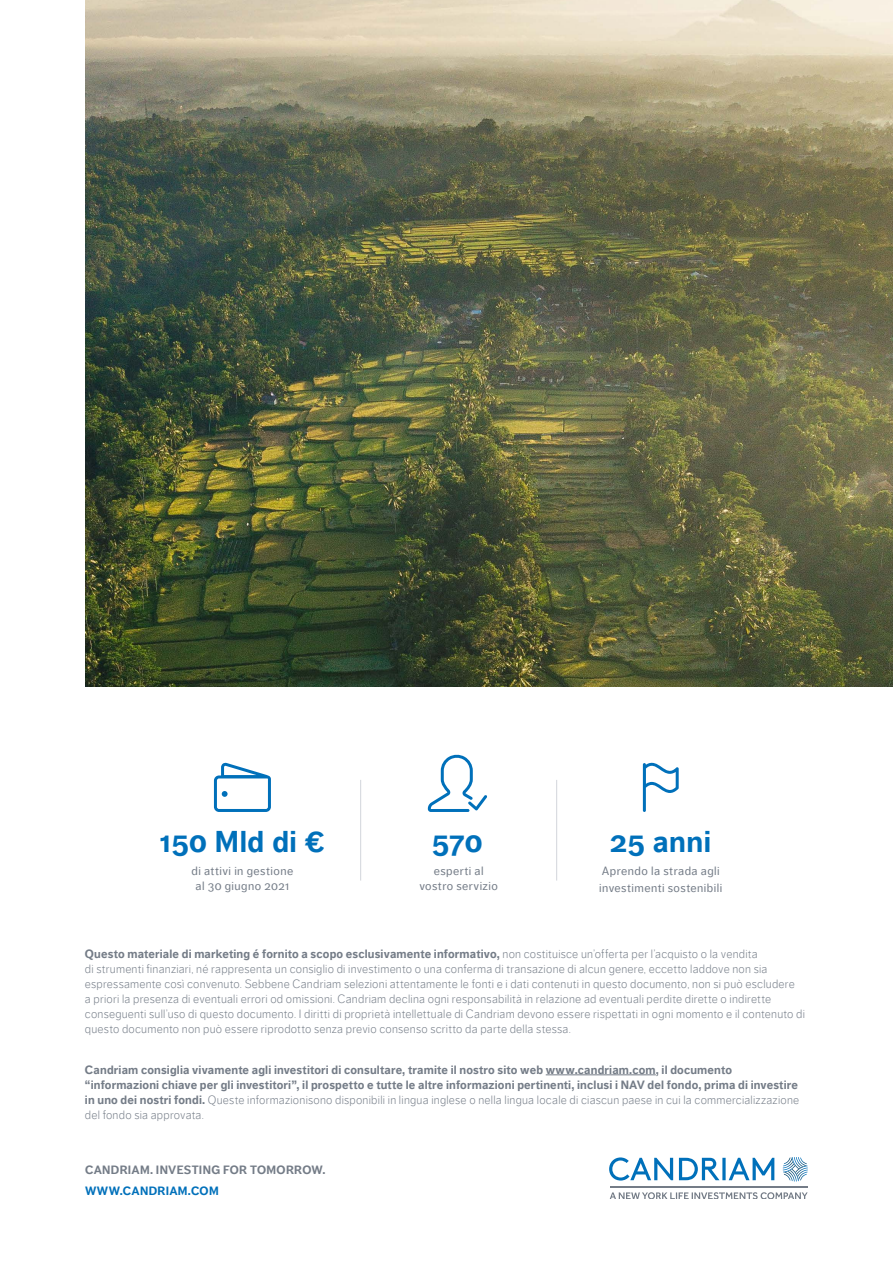
<style>
.page{position:relative;width:893px;height:1263px;background:#fff}
.page>*{position:absolute;margin:0;border:0;box-sizing:border-box;transform-origin:0 0}
.t1{font:700 30px "Dagny Web W03";letter-spacing:.015em;color:#0070ba}
.t2{font:300 12px/15px "Dagny Web W03";letter-spacing:.02em;color:#747c87}
.t3{font:700 12px/15px "Dagny Web W03";letter-spacing:.015em;color:#747c87}
.t4{font:12px/15px "Dagny Web W03";letter-spacing:.035em;color:#747c87;text-align:center}
.t5{font:700 12px "Dagny Web W03";letter-spacing:.02em;color:#0070ba}
.s1{font-weight:700}
.s2{font-weight:300}
</style>
<div class="page">
<img style="left:85px;top:0;width:808px;height:687px">
<svg style="left:783px;top:1157px;width:25px;height:24px"></svg>
<svg style="left:610px;top:1192px;width:198px;height:7px"></svg>
<hr style="left:610px;top:1187px;width:198px;height:1px;background:#747c87">
<svg style="left:609px;top:1157px;width:165px;height:23px"></svg>
<hr style="left:546px;top:1074px;width:110px;height:1px;background:#747c87">
<hr style="left:360px;top:780px;width:1px;height:100px;background:#d2d5db">
<hr style="left:556px;top:780px;width:1px;height:100px;background:#d2d5db">
<svg style="left:428px;top:754px;width:59px;height:58px"></svg>
<svg style="left:214px;top:763px;width:57px;height:49px"></svg>
<svg style="left:643px;top:762px;width:36px;height:50px"></svg>
<h1 class="t1" style="left:160px;top:823px;width:167px">150 Mld di €</h1>
<p class="t4" style="left:192px;top:863px;width:103px">di attivi in gestione al 30 giugno 2021</p>
<h1 class="t1" style="left:432px;top:823px;width:52px">570</h1>
<p class="t4" style="left:419px;top:863px;width:80px">esperti al vostro servizio</p>
<h1 class="t1" style="left:610px;top:823px;width:103px">25 anni</h1>
<p class="t4" style="left:599px;top:863px;width:125px;line-height:16.5px;text-align:left">Aprendo la strada agli investimenti sostenibili</p>
<p class="t2" style="left:85px;top:947px;width:722px"><span class="s1">Questo materiale di marketing é fornito a scopo esclusivamente informativo,</span> non costituisce un’offerta per l’acquisto o la vendita<br>di strumenti finanziari, né rappresenta un consiglio di investimento o una conferma di transazione di alcun genere, eccetto laddove non sia espressamente così convenuto. Sebbene Candriam selezioni attentamente le fonti e i dati contenuti in questo documento, non si può escludere<br>a priori la presenza di eventuali errori od omissioni. Candriam declina ogni responsabilità in relazione ad eventuali perdite dirette o indirette conseguenti sull’uso di questo documento. I diritti di proprietà intellettuale di Candriam devono essere rispettati in ogni momento e il contenuto di questo documento non può essere riprodotto senza previo consenso scritto da parte della stessa.</p>
<p class="t3" style="left:85px;top:1062px;width:716px">Candriam consiglia vivamente agli investitori di consultare, tramite il nostro sito web www.candriam.com, il documento “informazioni chiave per gli investitori”, il prospetto e tutte le altre informazioni pertinenti, inclusi i NAV del fondo, prima di investire in uno dei nostri fondi. <span class="s2">Queste informazionisono disponibili in lingua inglese o nella lingua locale di ciascun paese in cui la commercializzazione del fondo sia approvata.</span></p>
<p class="t3" style="left:85px;top:1162px;width:242px">CANDRIAM. INVESTING FOR TOMORROW.</p>
<p class="t5" style="left:85px;top:1183px;width:135px">WWW.CANDRIAM.COM</p>
</div>
